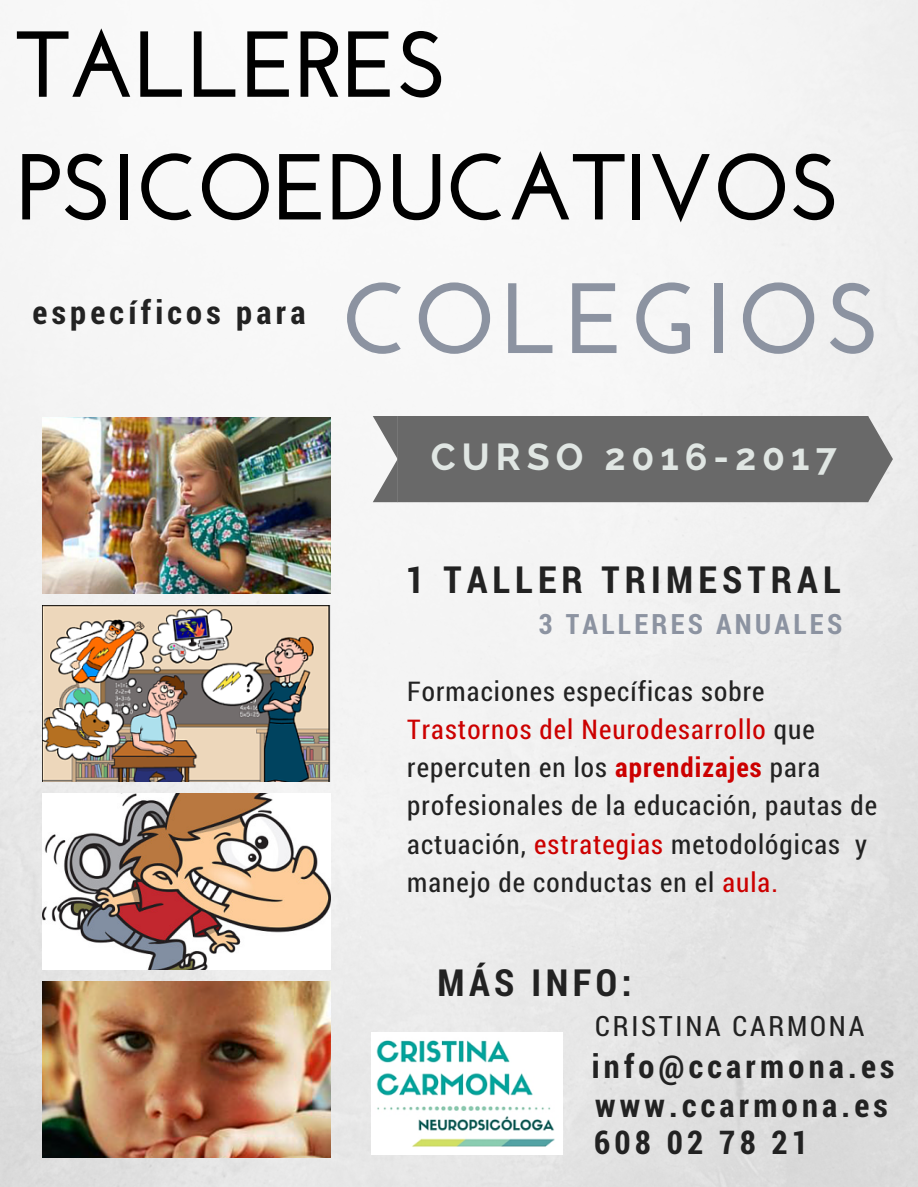
<style>
.page{position:relative;width:918px;height:1187px;background:#fff}
.page>*{position:absolute;margin:0;border:0;box-sizing:border-box;transform-origin:0 0}
.t1{font:700 99.6px "Josefin Sans";letter-spacing:.05em;color:#8c93a1}
.t2{font:700 93.45px/122.7px "Josefin Sans";letter-spacing:-.02em;color:#000}
.t3{font:700 37.35px "Roboto Condensed";letter-spacing:.14em;color:#222}
.t4{font:700 37.35px "Raleway";letter-spacing:.16em;color:#e0e6e3}
.t5{font:700 32.7px "Roboto Condensed";letter-spacing:.13em;color:#222}
.t6{font:700 28.05px "Roboto Condensed";letter-spacing:.12em;color:#8c93a1}
.t7{font:28.05px "Roboto Condensed";letter-spacing:.1em;color:#222}
.t8{font:27.15px/38.2px "Roboto Condensed";letter-spacing:.04em;color:#222}
.s1{color:#c00}
.s2{font-weight:700;color:#c00}
</style>
<div class="page">
<img style="left:0;top:0;width:918px;height:1186px">
<img style="left:43px;top:417px;width:288px;height:177px">
<img style="left:43px;top:605px;width:288px;height:177px">
<img style="left:43px;top:793px;width:288px;height:176px">
<img style="left:43px;top:981px;width:288px;height:176px">
<div style="left:373px;top:416px;width:520px;height:86px;background:#696969"></div>
<img style="left:371px;top:1032px;width:191px;height:122px">
<h2 class="t2" style="left:17px;top:12px;width:826px">TALLERES<br>PSICOEDUCATIVOS</h2>
<p class="t5" style="left:33px;top:289px;width:274px">específicos para</p>
<h1 class="t1" style="left:341px;top:278px;width:542px">COLEGIOS</h1>
<h3 class="t4" style="left:431px;top:435px;width:408px">CURSO 2016-2017</h3>
<h3 class="t3" style="left:406px;top:553px;width:436px">1 TALLER TRIMESTRAL</h3>
<p class="t6" style="left:539px;top:605px;width:305px">3 TALLERES ANUALES</p>
<p class="t8" style="left:407px;top:671px;width:471px">Formaciones específicas sobre <span class="s1">Trastornos del Neurodesarrollo</span> que repercuten en los <span class="s2">aprendizajes</span> para profesionales de la educación, pautas de actuación, <span class="s1">estrategias</span> metodológicas y manejo de conductas en el <span class="s1">aula.</span></p>
<h3 class="t3" style="left:438px;top:956px;width:195px">MÁS INFO:</h3>
<p class="t7" style="left:595px;top:1006px;width:271px">CRISTINA CARMONA</p>
<p class="t5" style="left:592px;top:1043px;width:304px">info@ccarmona.es</p>
<p class="t5" style="left:595px;top:1083px;width:294px">www.ccarmona.es</p>
<p class="t5" style="left:594px;top:1120px;width:216px">608 02 78 21</p>
</div>
